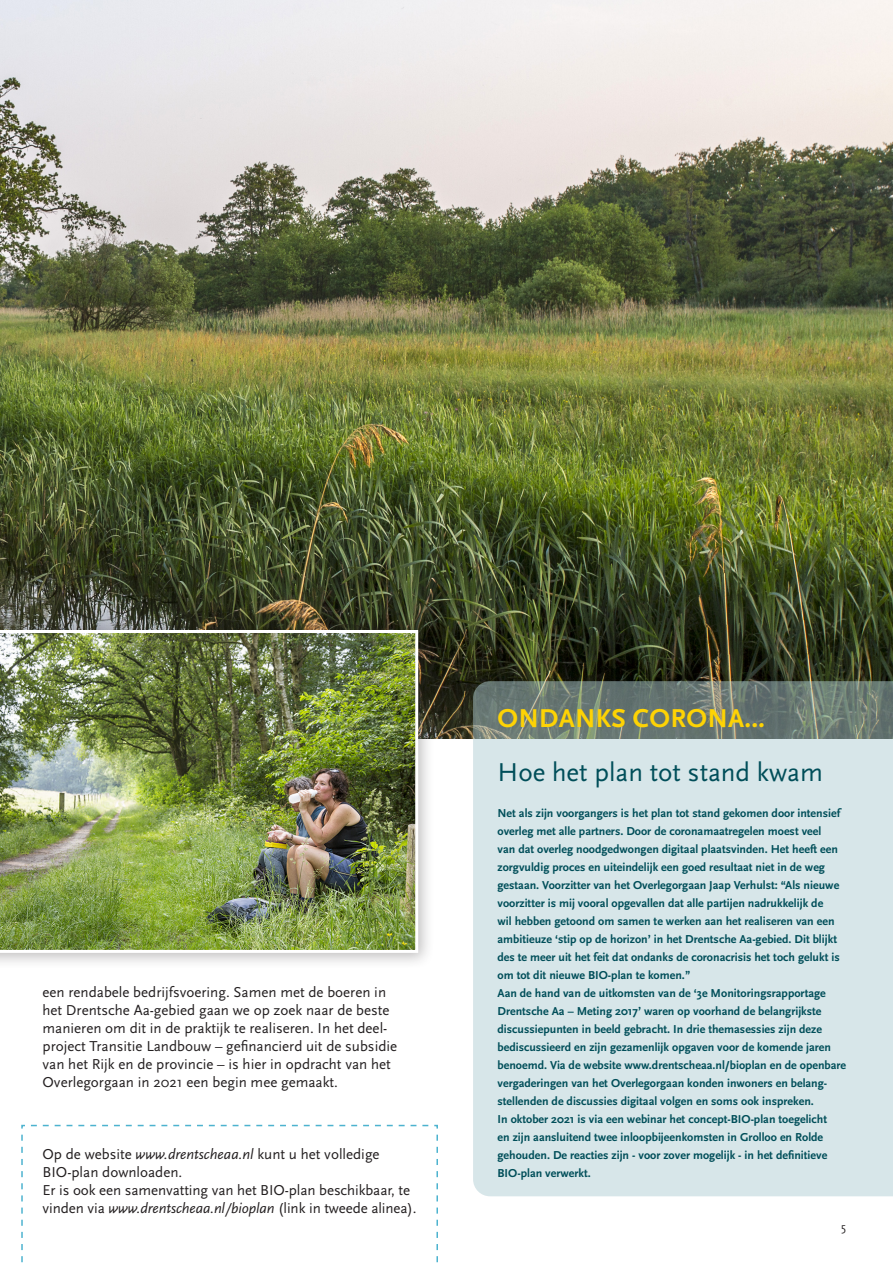
<style>
.page{position:relative;width:893px;height:1263px;background:#fff}
.page>*{position:absolute;margin:0;border:0;box-sizing:border-box;transform-origin:0 0}
.Kop_2{font:27px "Scala Sans OT";color:#004e59}
.Kop_2-2{font:700 27px "Scala Sans OT";letter-spacing:.01em;color:#fed304}
.t1{font:15px/18px "Scala Sans OT";color:#231f20}
.kadertekst_plat{font:700 12px/18px "Scala Sans OT";color:#004e59}
.t2{font:12px "Scala Sans OT";color:#231f20}
.s1{font-style:italic}
</style>
<div class="page">
<img style="left:0;top:0;width:893px;height:739px">
<svg style="left:473px;top:681px;width:420px;height:515px;background:#cbd9db"></svg>
<div style="left:0;top:619px;width:435px;height:351px;background:#231f20;opacity:.3"></div>
<img style="left:0;top:630px;width:418px;height:323px">
<svg style="left:21px;top:1124px;width:417px;height:139px"></svg>
<p class="t1" style="left:43px;top:983px;width:356px">een rendabele bedrijfsvoering. Samen met de boeren in het Drentsche Aa-gebied gaan we op zoek naar de beste manieren om dit in de praktijk te realiseren. In het deel&shy;project Transitie Landbouw – gefinancierd uit de subsidie van het Rijk en de provincie – is hier in opdracht van het Overlegorgaan in 2021 een begin mee gemaakt.</p>
<p class="t1" style="left:43px;top:1145px;width:339px">Op de website <span class="s1">www.drentscheaa.nl</span> kunt u het volledige<br>BIO-plan downloaden.</p>
<p class="t1" style="left:43px;top:1181px;width:376px">Er is ook een samenvatting van het BIO-plan beschikbaar, te vinden via <span class="s1">www.drentscheaa.nl/bioplan</span> (link in tweede alinea).</p>
<p class="Kop_2-2" style="left:498px;top:703px;width:268px">ONDANKS CORONA…</p>
<p class="Kop_2" style="left:497px;top:757px;width:327px">Hoe het plan tot stand kwam</p>
<p class="kadertekst_plat" style="left:497px;top:804px;width:344px">Net als zijn voorgangers is het plan tot stand gekomen door intensief overleg met alle partners. Door de coronamaatregelen moest veel van dat overleg noodgedwongen digitaal plaatsvinden. Het heeft een zorgvuldig proces en uiteindelijk een goed resultaat niet in de weg gestaan. Voorzitter van het Overlegorgaan Jaap Verhulst: “Als nieuwe voorzitter is mij vooral opgevallen dat alle partijen nadrukkelijk de wil hebben getoond om samen te werken aan het realiseren van een ambitieuze ‘stip op de horizon’ in het Drentsche Aa-gebied. Dit blijkt des te meer uit het feit dat ondanks de coronacrisis het toch gelukt is om tot dit nieuwe BIO-plan te komen.”</p>
<p class="kadertekst_plat" style="left:497px;top:984px;width:350px">Aan de hand van de uitkomsten van de ‘3e Monitoringsrapportage Drentsche Aa – Meting 2017’ waren op voorhand de belangrijkste discussiepunten in beeld gebracht. In drie themasessies zijn deze bediscussieerd en zijn gezamenlijk opgaven voor de komende jaren benoemd. Via de website www.drentscheaa.nl/bioplan en de openbare vergaderingen van het Overlegorgaan konden inwoners en belang&shy;stellenden de discussies digitaal volgen en soms ook inspreken.<br>In oktober 2021 is via een webinar het concept-BIO-plan toegelicht<br>en zijn aansluitend twee inloopbijeenkomsten in Grolloo en Rolde gehouden. De reacties zijn - voor zover mogelijk - in het definitieve BIO-plan verwerkt.</p>
<p class="t2" style="left:841px;top:1220px;width:6px">5</p>
</div>
